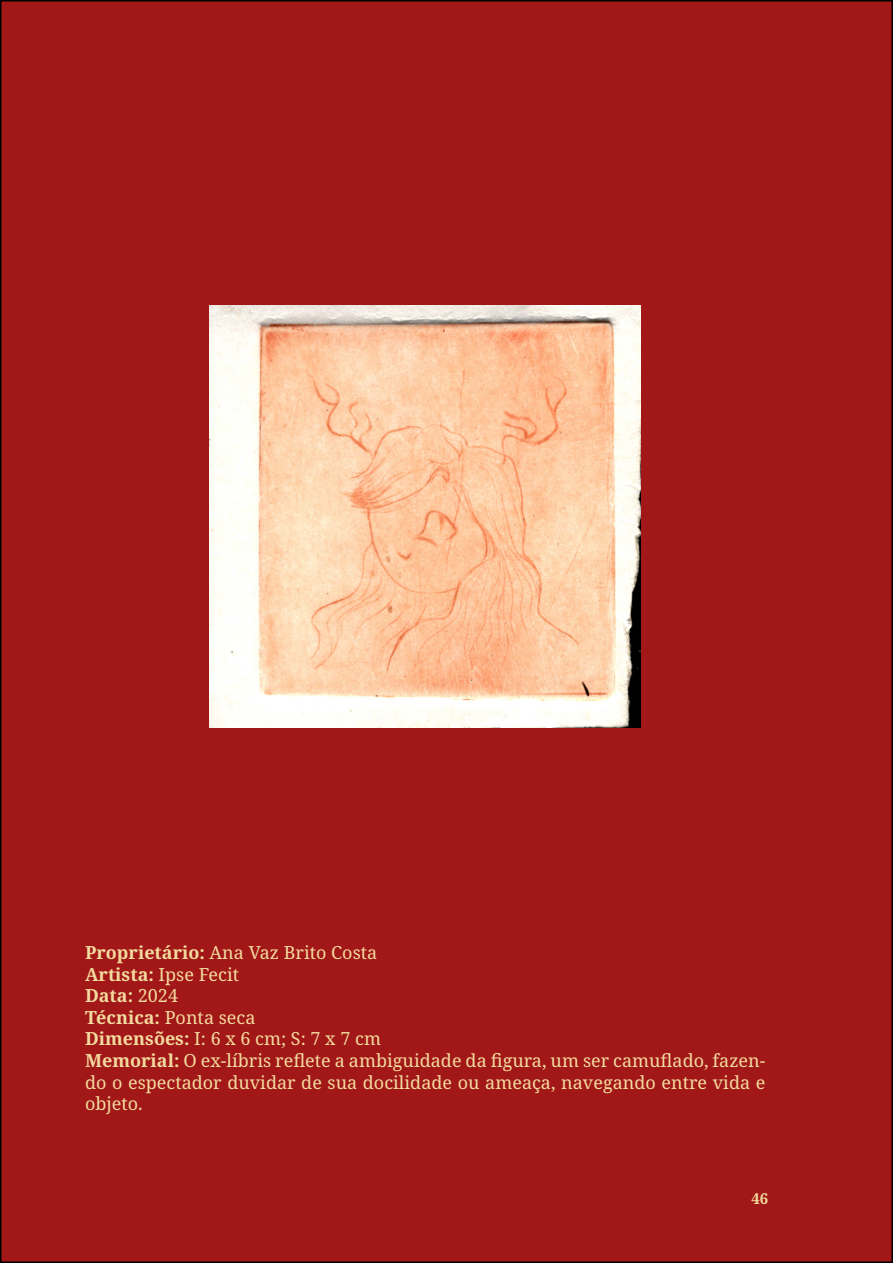
<style>
.page{position:relative;width:893px;height:1263px;background:#fff}
.page>*{position:absolute;margin:0;border:0;box-sizing:border-box;transform-origin:0 0}
.t1{font:18px/21.6px "Noto Serif";color:#f3db9f;text-align:justify}
.t2{font:700 18px "Noto Serif";color:#f3db9f}
.t3{font:700 15px "Noto Serif";color:#f3db9f}
.s1{font-weight:700}
.s2{font-weight:400}
</style>
<div class="page">
<div style="left:1px;top:1px;width:892px;height:1261px;background:#a21717"></div>
<img style="left:210px;top:305px;width:431px;height:423px">
<p class="t1" style="left:85px;top:942px;width:294px"><span class="s1">Proprietário:</span> Ana Vaz Brito Costa</p>
<p class="t1" style="left:85px;top:964px;width:156px"><span class="s1">Artista:</span> Ipse Fecit</p>
<p class="t2" style="left:85px;top:983px;width:95px">Data: <span class="s2">2024</span></p>
<p class="t1" style="left:85px;top:1007px;width:172px"><span class="s1">Técnica:</span> Ponta seca</p>
<p class="t1" style="left:85px;top:1029px;width:297px"><span class="s1">Dimensões:</span> I: 6 x 6 cm; S: 7 x 7 cm</p>
<p class="t1" style="left:85px;top:1050px;width:682px"><span class="s1">Memorial:</span> O ex-líbris reflete a ambiguidade da figura, um ser camuflado, fazen&shy;do o espectador duvidar de sua docilidade ou ameaça, navegando entre vida e objeto.</p>
<p class="t3" style="left:752px;top:1188px;width:18px">46</p>
</div>
